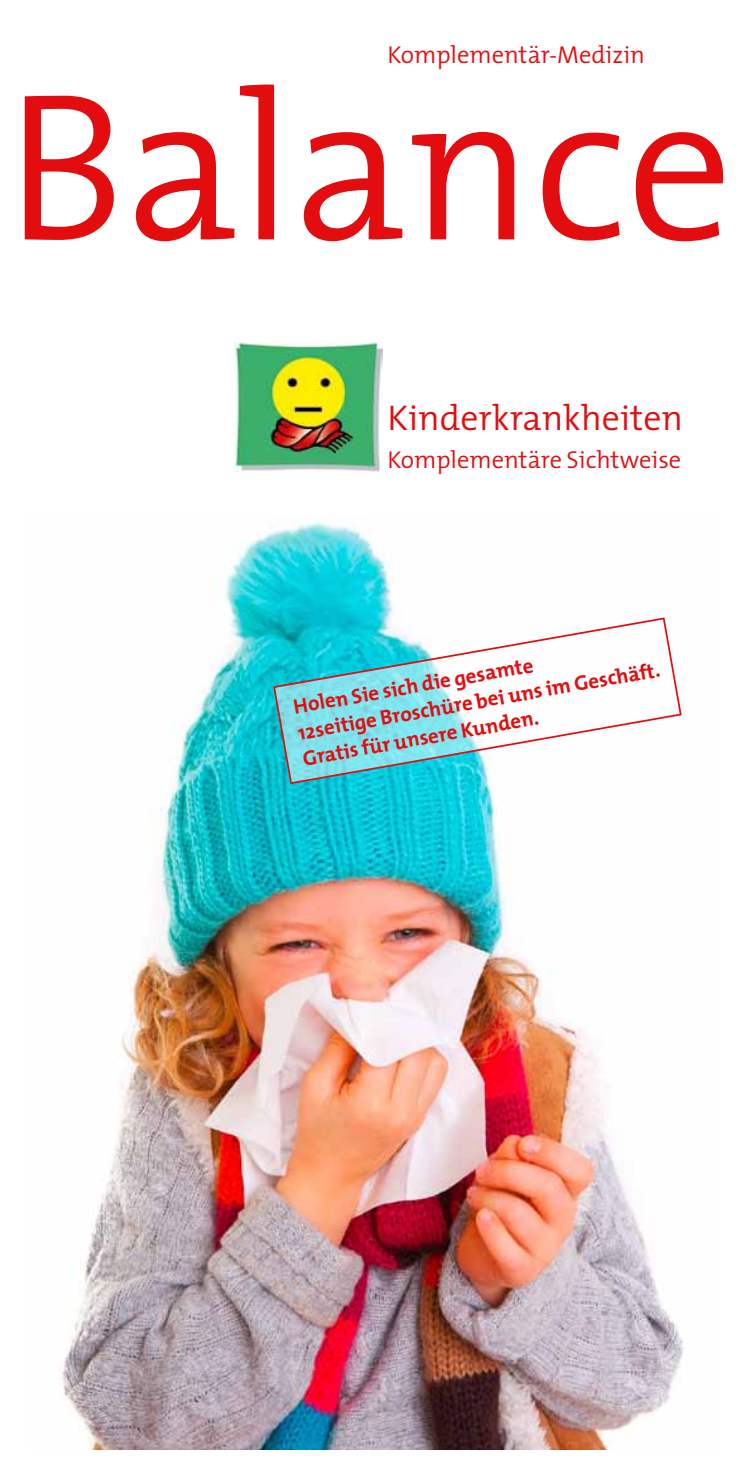
<style>
.page{position:relative;width:745px;height:1474px;background:#fff}
.page>*{position:absolute;margin:0;border:0;box-sizing:border-box;transform-origin:0 0}
.t1{font:300 211.75px "The Mix";color:#e30d0f}
.t2{font:300 35.88px "The Mix";color:#e30d0f}
.t3{font:300 24.5px "The Mix";color:#e30d0f}
.t4{font:700 21px/26.2px "The Mix";color:#e30d0f}
</style>
<div class="page">
<img style="left:58px;top:521px;width:626px;height:928px">
<img style="left:235px;top:342px;width:147px;height:130px">
<svg style="left:272px;top:616px;width:410px;height:169px"></svg>
<p class="t3" style="left:387px;top:34px;width:259px">Komplementär-Medizin</p>
<h1 class="t1" style="left:5px;top:-8px;width:729px">Balance</h1>
<h2 class="t2" style="left:387px;top:388px;width:297px">Kinderkrankheiten</h2>
<p class="t3" style="left:387px;top:440px;width:295px">Komplementäre Sichtweise</p>
<p class="t4" style="left:291px;top:693px;width:368px;rotate:-10deg">Holen Sie sich die gesamte<br>12seitige Broschüre bei uns im Geschäft.<br>Gratis für unsere Kunden.</p>
</div>
